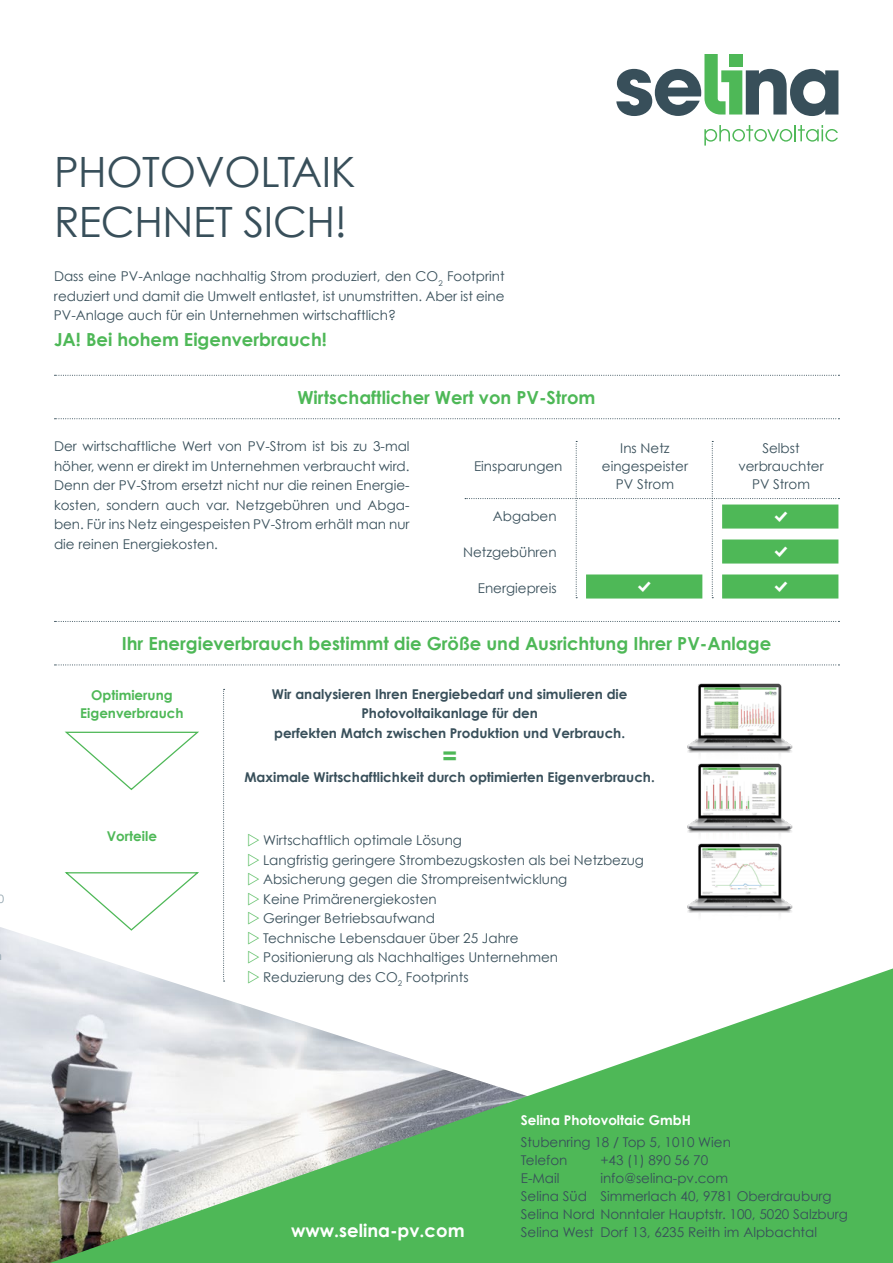
<style>
.page{position:relative;width:893px;height:1263px;background:#fff}
.page>*{position:absolute;margin:0;border:0;box-sizing:border-box;transform-origin:0 0}
.t1{font:41.85px/50.1px "Century Gothic";letter-spacing:-.01em;color:#384f5a}
.t2{font:700 25.5px "Century Gothic";color:#4eb857}
.t3{font:700 18px "Century Gothic";color:#4eb857}
.t4{font:700 18px "Century Gothic";color:#fff}
.t5{font:18px/34.8px "Modern Pictograms";color:#fff}
.t6{font:13.5px/19.5px "Century Gothic";color:#384f5a}
.t7{font:700 13.5px/19.5px "Century Gothic";color:#384f5a;text-align:center}
.t8{font:700 13.5px/18px "Century Gothic";color:#4eb857;text-align:center}
.t9{font:700 13.5px "Century Gothic";color:#fff}
.t10{font:11.55px "Century Gothic";color:#8da0aa}
</style>
<div class="page">
<img style="left:0;top:927px;width:127px;height:336px">
<svg style="left:50px;top:968px;width:843px;height:295px;fill:#4eb857"></svg>
<svg style="left:465px;top:441px;width:374px;height:157px"></svg>
<svg style="left:65px;top:731px;width:134px;height:59px"></svg>
<svg style="left:65px;top:872px;width:134px;height:59px"></svg>
<svg style="left:223px;top:689px;width:2px;height:292px"></svg>
<svg style="left:55px;top:621px;width:784px;height:1px"></svg>
<svg style="left:55px;top:375px;width:784px;height:1px"></svg>
<svg style="left:55px;top:664px;width:784px;height:1px"></svg>
<svg style="left:55px;top:418px;width:784px;height:1px"></svg>
<div style="left:586px;top:574px;width:116px;height:24px;background:#4eb857;border:2px solid #4eb857"></div>
<div style="left:722px;top:574px;width:116px;height:24px;background:#4eb857;border:2px solid #4eb857"></div>
<div style="left:722px;top:539px;width:116px;height:24px;background:#4eb857;border:2px solid #4eb857"></div>
<div style="left:722px;top:504px;width:116px;height:24px;background:#4eb857;border:2px solid #4eb857"></div>
<img style="left:668px;top:664px;width:143px;height:79px">
<img style="left:687px;top:743px;width:106px;height:80px">
<img style="left:687px;top:823px;width:106px;height:91px">
<svg style="left:616px;top:54px;width:222px;height:62px"></svg>
<svg style="left:704px;top:125px;width:134px;height:21px"></svg>
<svg style="left:248px;top:970px;width:11px;height:13px"></svg>
<p class="t10" style="left:-3px;top:892px;width:8px">0</p>
<h1 class="t1" style="left:54px;top:146px;width:303px">PHOTOVOLTAIK<br>RECHNET SICH!</h1>
<p class="t6" style="left:54px;top:267px;width:452px;text-align:justify">Dass eine PV-Anlage nachhaltig Strom produziert, den CO<sub>2</sub> Footprint reduziert und damit die Umwelt entlastet, ist unumstritten. Aber ist eine PV-Anlage auch für ein Unternehmen wirtschaftlich?</p>
<h3 class="t3" style="left:54px;top:328px;width:274px">JA! Bei hohem Eigenverbrauch!</h3>
<h3 class="t3" style="left:297px;top:386px;width:300px">Wirtschaftlicher Wert von PV-Strom</h3>
<p class="t6" style="left:54px;top:436px;width:357px;text-align:justify">Der wirtschaftliche Wert von PV-Strom ist bis zu 3-mal höher, wenn er direkt im Unternehmen verbraucht wird.<br>Denn der PV-Strom ersetzt nicht nur die reinen Energie&shy;kosten, sondern auch var. Netzgebühren und Abga&shy;ben. Für ins Netz eingespeisten PV-Strom erhält man nur die reinen Energiekosten.</p>
<p class="t6" style="left:474px;top:457px;width:90px">Einsparungen</p>
<p class="t6" style="left:493px;top:506px;width:65px">Abgaben</p>
<p class="t6" style="left:463px;top:542px;width:95px">Netzgebühren</p>
<p class="t6" style="left:478px;top:578px;width:80px">Energiepreis</p>
<p class="t6" style="left:602px;top:439px;width:88px;line-height:18px;text-align:center">Ins Netz eingespeister<br>PV Strom</p>
<p class="t6" style="left:738px;top:439px;width:87px;line-height:18px;text-align:center">Selbst verbrauchter<br>PV Strom</p>
<h3 class="t5" style="left:773px;top:500px;width:16px">% %</h3>
<h3 class="t5" style="left:636px;top:569px;width:16px">%</h3>
<h3 class="t5" style="left:773px;top:569px;width:16px">%</h3>
<h3 class="t3" style="left:122px;top:632px;width:651px">Ihr Energieverbrauch bestimmt die Größe und Ausrichtung Ihrer PV-Anlage</h3>
<p class="t8" style="left:80px;top:686px;width:105px">Optimierung<br>Eigenverbrauch</p>
<p class="t8" style="left:107px;top:827px;width:52px">Vorteile</p>
<p class="t7" style="left:272px;top:684px;width:357px">Wir analysieren Ihren Energiebedarf und simulieren die<br>Photovoltaikanlage für den<br>perfekten Match zwischen Produktion und Verbrauch.</p>
<h2 class="t2" style="left:442px;top:740px;width:17px">=</h2>
<p class="t7" style="left:244px;top:766px;width:412px">Maximale Wirtschaftlichkeit durch optimierten Eigenverbrauch.</p>
<p class="t6" style="left:263px;top:830px;width:382px">Wirtschaftlich optimale Lösung<br>Langfristig geringere Strombezugskosten als bei Netzbezug Absicherung gegen die Strompreisentwicklung<br>Keine Primärenergiekosten<br>Geringer Betriebsaufwand<br>Technische Lebensdauer über 25 Jahre<br>Positionierung als Nachhaltiges Unternehmen<br>Reduzierung des CO<sub>2</sub> Footprints</p>
<p class="t9" style="left:521px;top:1111px;width:172px">Selina Photovoltaic GmbH</p>
<p class="t6" style="left:521px;top:1133px;width:212px;line-height:18px">Stubenring 18 / Top 5, 1010 Wien<br>Telefon</p>
<p class="t6" style="left:600px;top:1151px;width:109px">+43 (1) 890 56 70</p>
<p class="t6" style="left:521px;top:1169px;width:329px;line-height:18px;text-indent:80px">info@selina-pv.com<br>Selina Süd Simmerlach 40, 9781 Oberdrauburg<br>Selina Nord Nonntaler Hauptstr. 100, 5020 Salzburg</p>
<p class="t6" style="left:521px;top:1168px;width:40px">E-Mail</p>
<h3 class="t4" style="left:291px;top:1219px;width:175px">www.selina-pv.com</h3>
<p class="t6" style="left:521px;top:1222px;width:298px">Selina West Dorf 13, 6235 Reith im Alpbachtal</p>
</div>
